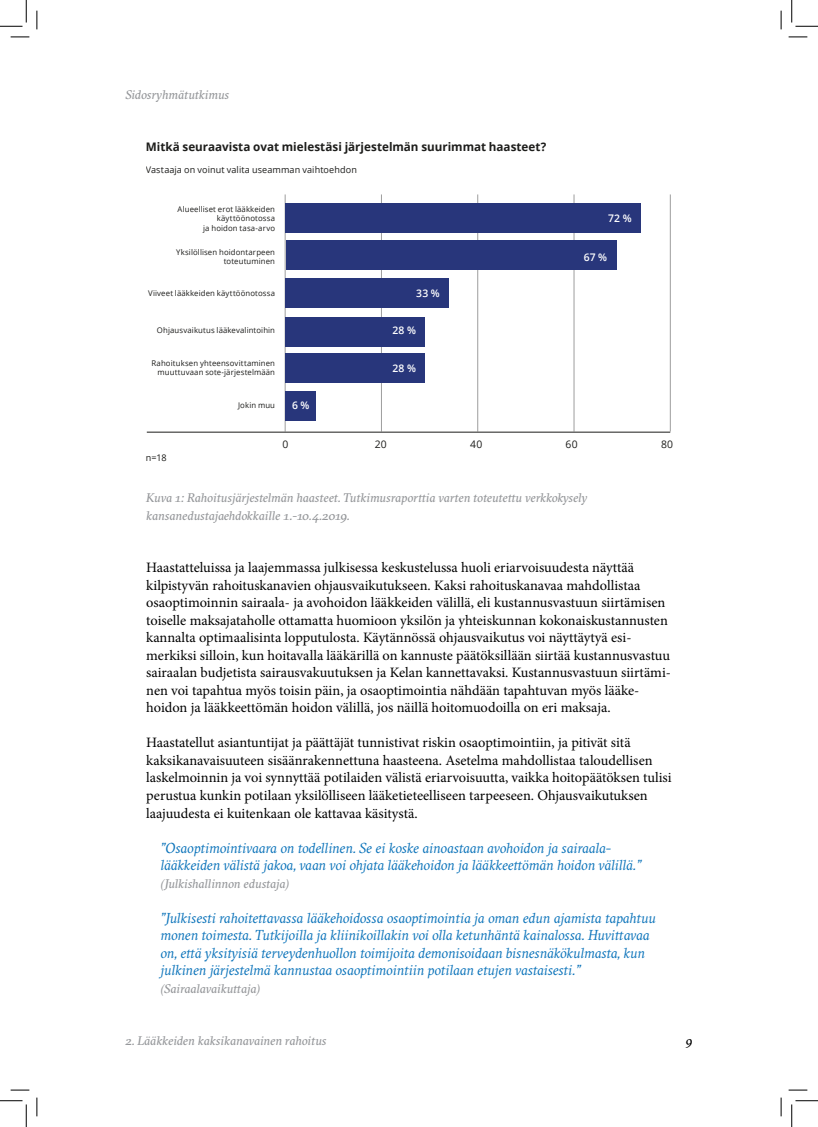
<style>
.page{position:relative;width:818px;height:1127px;background:#fff}
.page>*{position:absolute;margin:0;border:0;box-sizing:border-box;transform-origin:0 0}
.Leipis{font:14.38px/17.5px "Minion Pro";color:#000}
.Lainaus_leipis{font:italic 14.38px/17.5px "GT Sectra";letter-spacing:-.005em;color:#0b73ba}
.Note{font:italic 12.5px/17.5px "GT Sectra";letter-spacing:-.005em;color:#949699}
.Launaus_title{font:italic 12.5px "GT Sectra";color:#949699}
.t1{font:italic 12.5px "GT Sectra";color:#000}
.t2{font:700 11.75px "Open Sans";color:#1d1d1b}
.t3{font:600 10.5px "Open Sans";letter-spacing:.02em;color:#fff}
.t4{font:10.5px "Open Sans";letter-spacing:.02em;color:#1d1d1b}
.t5{font:9.12px "Open Sans";letter-spacing:.01em;color:#1d1d1b}
.t6{font:7.88px/9.4px "Open Sans";letter-spacing:.015em;color:#1d1d1b;text-align:right}
</style>
<div class="page">
<hr style="left:574px;top:194px;width:1px;height:237px;background:#9d9d9d">
<hr style="left:477px;top:194px;width:1px;height:237px;background:#9d9d9d">
<hr style="left:381px;top:194px;width:1px;height:237px;background:#9d9d9d">
<hr style="left:285px;top:194px;width:1px;height:237px;background:#9d9d9d">
<hr style="left:670px;top:194px;width:1px;height:237px;background:#9d9d9d">
<hr style="left:147px;top:431px;width:523px;height:1px;background:#1d1d1b">
<div style="left:286px;top:203px;width:355px;height:30px;background:#28367b"></div>
<div style="left:286px;top:240px;width:330px;height:30px;background:#28367b"></div>
<div style="left:286px;top:278px;width:163px;height:30px;background:#28367b"></div>
<div style="left:286px;top:316px;width:139px;height:30px;background:#28367b"></div>
<div style="left:286px;top:353px;width:139px;height:29px;background:#28367b"></div>
<div style="left:286px;top:391px;width:30px;height:30px;background:#28367b"></div>
<svg style="left:11px;top:36px;width:18px;height:2px"></svg>
<svg style="left:788px;top:36px;width:19px;height:2px"></svg>
<svg style="left:11px;top:1089px;width:18px;height:1px"></svg>
<svg style="left:788px;top:1089px;width:19px;height:1px"></svg>
<svg style="left:36px;top:11px;width:2px;height:18px"></svg>
<svg style="left:36px;top:1097px;width:2px;height:18px"></svg>
<svg style="left:780px;top:11px;width:2px;height:18px"></svg>
<svg style="left:780px;top:1097px;width:2px;height:18px"></svg>
<svg style="left:0;top:0;width:27px;height:27px"></svg>
<svg style="left:0;top:1100px;width:27px;height:26px"></svg>
<svg style="left:791px;top:0;width:27px;height:27px"></svg>
<svg style="left:791px;top:1100px;width:27px;height:26px"></svg>
<p class="Note" style="left:125px;top:86px;width:105px">Sidosryhmätutkimus</p>
<p class="t2" style="left:146px;top:138px;width:402px">Mitkä seuraavista ovat mielestäsi järjestelmän suurimmat haasteet?</p>
<p class="t5" style="left:146px;top:164px;width:212px">Vastaaja on voinut valita useamman vaihtoehdon</p>
<p class="t6" style="left:178px;top:204px;width:99px">Alueelliset erot lääkkeiden käyttöönotossa<br>ja hoidon tasa-arvo</p>
<p class="t6" style="left:176px;top:247px;width:100px">Yksilöllisen hoidontarpeen toteutuminen</p>
<p class="t6" style="left:148px;top:288px;width:128px">Viiveet lääkkeiden käyttöönotossa</p>
<p class="t6" style="left:157px;top:325px;width:120px">Ohjausvaikutus lääkevalintoihin</p>
<p class="t6" style="left:152px;top:358px;width:125px">Rahoituksen yhteensovittaminen muuttuvaan sote-järjestelmään</p>
<p class="t6" style="left:238px;top:400px;width:39px">Jokin muu</p>
<p class="t3" style="left:416px;top:286px;width:25px">33 %</p>
<p class="t3" style="left:392px;top:323px;width:25px">28 %</p>
<p class="t3" style="left:392px;top:360px;width:25px">28 %</p>
<p class="t3" style="left:292px;top:398px;width:19px">6 %</p>
<p class="t3" style="left:608px;top:211px;width:25px">72 %</p>
<p class="t3" style="left:584px;top:249px;width:25px">67 %</p>
<p class="t5" style="left:146px;top:451px;width:22px">n=18</p>
<p class="t4" style="left:282px;top:437px;width:7px">0</p>
<p class="t4" style="left:375px;top:437px;width:13px">20</p>
<p class="t4" style="left:470px;top:437px;width:14px">40</p>
<p class="t4" style="left:566px;top:437px;width:14px">60</p>
<p class="t4" style="left:661px;top:437px;width:14px">80</p>
<p class="Note" style="left:146px;top:489px;width:442px">Kuva 1: Rahoitusjärjestelmän haasteet. Tutkimusraporttia varten toteutettu verkkokysely kansanedustajaehdokkaille 1.-10.4.2019.</p>
<p class="Leipis" style="left:146px;top:559px;width:526px">Haastatteluissa ja laajemmassa julkisessa keskustelussa huoli eriarvoisuudesta näyttää kilpistyvän rahoituskanavien ohjausvaikutukseen. Kaksi rahoituskanavaa mahdollistaa osaoptimoinnin sairaala- ja avohoidon lääkkeiden välillä, eli kustannusvastuun siirtämisen toiselle maksajataholle ottamatta huomioon yksilön ja yhteiskunnan kokonaiskustannusten kannalta optimaalisinta lopputulosta. Käytännössä ohjausvaikutus voi näyttäytyä esi&shy;merkiksi silloin, kun hoitavalla lääkärillä on kannuste päätöksillään siirtää kustannusvastuu sairaalan budjetista sairausvakuutuksen ja Kelan kannettavaksi. Kustannusvastuun siirtämi&shy;nen voi tapahtua myös toisin päin, ja osaoptimointia nähdään tapahtuvan myös lääke&shy;hoidon ja lääkkeettömän hoidon välillä, jos näillä hoitomuodoilla on eri maksaja.</p>
<p class="Leipis" style="left:146px;top:734px;width:527px">Haastatellut asiantuntijat ja päättäjät tunnistivat riskin osaoptimointiin, ja pitivät sitä kaksikanavaisuuteen sisäänrakennettuna haasteena. Asetelma mahdollistaa taloudellisen laskelmoinnin ja voi synnyttää potilaiden välistä eriarvoisuutta, vaikka hoitopäätöksen tulisi perustua kunkin potilaan yksilölliseen lääketieteelliseen tarpeeseen. Ohjausvaikutuksen laajuudesta ei kuitenkaan ole kattavaa käsitystä.</p>
<p class="Lainaus_leipis" style="left:160px;top:838px;width:483px">”Osaoptimointivaara on todellinen. Se ei koske ainoastaan avohoidon ja sairaala&shy;lääkkeiden välistä jakoa, vaan voi ohjata lääkehoidon ja lääkkeettömän hoidon välillä.”</p>
<p class="Launaus_title" style="left:160px;top:875px;width:130px">(Julkishallinnon edustaja)</p>
<p class="Lainaus_leipis" style="left:160px;top:908px;width:497px">”Julkisesti rahoitettavassa lääkehoidossa osaoptimointia ja oman edun ajamista tapahtuu monen toimesta. Tutkijoilla ja kliinikoillakin voi olla ketunhäntä kainalossa. Huvittavaa on, että yksityisiä terveydenhuollon toimijoita demonisoidaan bisnesnäkökulmasta, kun julkinen järjestelmä kannustaa osaoptimointiin potilaan etujen vastaisesti.”</p>
<p class="Launaus_title" style="left:160px;top:980px;width:101px">(Sairaalavaikuttaja)</p>
<p class="Note" style="left:125px;top:1031px;width:203px">2. Lääkkeiden kaksikanavainen rahoitus</p>
<p class="t1" style="left:686px;top:1033px;width:8px">9</p>
</div>
